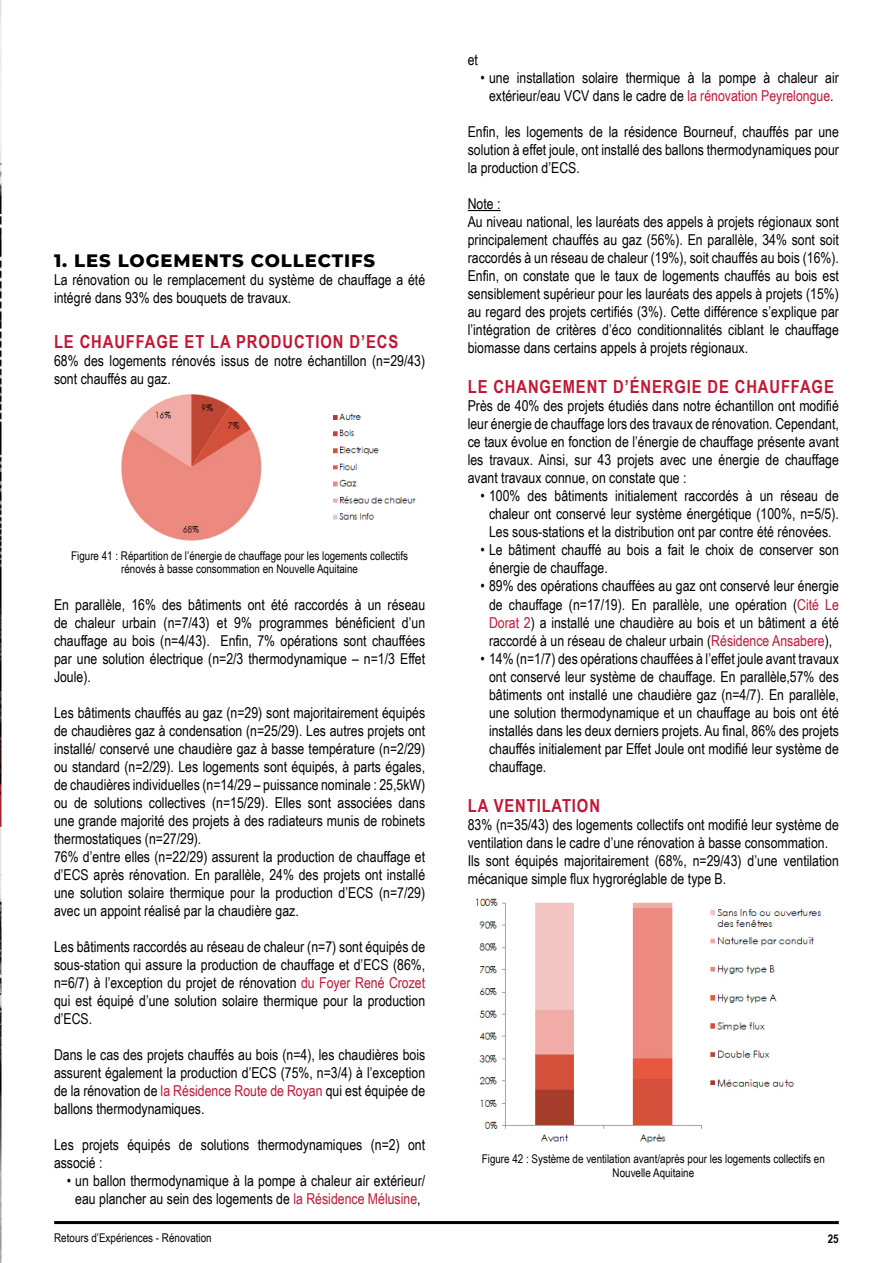
<style>
.page{position:relative;width:893px;height:1263px;background:#fff}
.page>*{position:absolute;margin:0;border:0;box-sizing:border-box;transform-origin:0 0}
.t1{font:700 18px "Arial Narrow";letter-spacing:.05em;color:#c31632}
.t2{font:100 18px "Montserrat";letter-spacing:.05em;color:#000}
.t3{font:15px/18px "Arial Narrow";color:#000}
.t4{font:12px/13.5px "Arial Narrow";color:#000;text-align:center}
.t5{font:700 12px "Arial Narrow";color:#000}
.s1{color:#c31632}
</style>
<div class="page">
<hr style="left:54px;top:1221px;width:785px;height:3px;background:#000">
<img style="left:0;top:0;width:2px;height:1263px">
<img style="left:0;top:740px;width:2px;height:87px">
<hr style="left:468px;top:210px;width:33px;height:1px;background:#000">
<img style="left:121px;top:394px;width:295px;height:147px">
<img style="left:476px;top:898px;width:346px;height:245px">
<p class="t2" style="left:54px;top:249px;width:323px">1. LES LOGEMENTS COLLECTIFS</p>
<p class="t3" style="left:54px;top:271px;width:373px">La rénovation ou le remplacement du système de chauffage a été intégré dans 93% des bouquets de travaux.</p>
<p class="t1" style="left:54px;top:328px;width:346px">LE CHAUFFAGE ET LA PRODUCTION D’ECS</p>
<p class="t3" style="left:54px;top:352px;width:373px">68% des logements rénovés issus de notre échantillon (n=29/43) sont chauffés au gaz.</p>
<p class="t4" style="left:71px;top:548px;width:338px">Figure 41 : Répartition de l’énergie de chauffage pour les logements collectifs rénovés à basse consommation en Nouvelle Aquitaine</p>
<p class="t3" style="left:54px;top:595px;width:373px;text-align:justify">En parallèle, 16% des bâtiments ont été raccordés à un réseau de chaleur urbain (n=7/43) et 9% programmes bénéficient d’un chauffage au bois (n=4/43). Enfin, 7% opérations sont chauffées par une solution électrique (n=2/3 thermodynamique – n=1/3 Effet Joule).</p>
<p class="t3" style="left:54px;top:703px;width:373px">Les bâtiments chauffés au gaz (n=29) sont majoritairement équipés de chaudières gaz à condensation (n=25/29). Les autres projets ont installé/ conservé une chaudière gaz à basse température (n=2/29) ou standard (n=2/29). Les logements sont équipés, à parts égales, de chaudières individuelles (n=14/29 – puissance nominale : 25,5kW) ou de solutions collectives (n=15/29). Elles sont associées dans une grande majorité des projets à des radiateurs munis de robinets thermostatiques (n=27/29).<br>76% d’entre elles (n=22/29) assurent la production de chauffage et d’ECS après rénovation. En parallèle, 24% des projets ont installé une solution solaire thermique pour la production d’ECS (n=7/29) avec un appoint réalisé par la chaudière gaz.</p>
<p class="t3" style="left:54px;top:937px;width:373px;text-align:justify">Les bâtiments raccordés au réseau de chaleur (n=7) sont équipés de sous-station qui assure la production de chauffage et d’ECS (86%, n=6/7) à l’exception du projet de rénovation <span class="s1">du Foyer René Crozet </span>qui est équipé d’une solution solaire thermique pour la production d’ECS.</p>
<p class="t3" style="left:54px;top:1045px;width:373px;text-align:justify">Dans le cas des projets chauffés au bois (n=4), les chaudières bois assurent également la production d’ECS (75%, n=3/4) à l’exception de la rénovation de <span class="s1">la Résidence Route de Royan</span> qui est équipée de ballons thermodynamiques.</p>
<p class="t3" style="left:54px;top:1135px;width:373px">Les projets équipés de solutions thermodynamiques (n=2) ont associé :</p>
<p class="t3" style="left:67px;top:1171px;width:360px;text-align:center">• un ballon thermodynamique à la pompe à chaleur air extérieur/ eau plancher au sein des logements de <span class="s1">la Résidence Mélusine</span>,</p>
<p class="t3" style="left:468px;top:50px;width:12px">et</p>
<p class="t3" style="left:480px;top:68px;width:360px;text-align:center">• une installation solaire thermique à la pompe à chaleur air extérieur/eau VCV dans le cadre de <span class="s1">la rénovation Peyrelongue</span>.</p>
<p class="t3" style="left:468px;top:122px;width:373px;text-align:justify">Enfin, les logements de la résidence Bourneuf, chauffés par une solution à effet joule, ont installé des ballons thermodynamiques pour la production d’ECS.</p>
<p class="t3" style="left:468px;top:194px;width:373px">Note :<br>Au niveau national, les lauréats des appels à projets régionaux sont principalement chauffés au gaz (56%). En parallèle, 34% sont soit raccordés à un réseau de chaleur (19%), soit chauffés au bois (16%).<br>Enfin, on constate que le taux de logements chauffés au bois est sensiblement supérieur pour les lauréats des appels à projets (15%) au regard des projets certifiés (3%). Cette différence s’explique par l’intégration de critères d’éco conditionnalités ciblant le chauffage biomasse dans certains appels à projets régionaux.</p>
<p class="t1" style="left:468px;top:373px;width:368px">LE CHANGEMENT D’ÉNERGIE DE CHAUFFAGE</p>
<p class="t3" style="left:468px;top:397px;width:373px;text-align:justify">Près de 40% des projets étudiés dans notre échantillon ont modifié leur énergie de chauffage lors des travaux de rénovation. Cependant, ce taux évolue en fonction de l’énergie de chauffage présente avant les travaux. Ainsi, sur 43 projets avec une énergie de chauffage avant travaux connue, on constate que :</p>
<p class="t3" style="left:480px;top:487px;width:360px;text-align:center">• 100% des bâtiments initialement raccordés à un réseau de chaleur ont conservé leur système énergétique (100%, n=5/5).<br>Les sous-stations et la distribution ont par contre été rénovées.</p>
<p class="t3" style="left:489px;top:541px;width:351px;text-indent:-9px">• Le bâtiment chauffé au bois a fait le choix de conserver son énergie de chauffage.</p>
<p class="t3" style="left:480px;top:577px;width:360px;text-align:center">• 89% des opérations chauffées au gaz ont conservé leur énergie de chauffage (n=17/19). En parallèle, une opération (<span class="s1">Cité Le Dorat 2</span>) a installé une chaudière au bois et un bâtiment a été raccordé à un réseau de chaleur urbain (<span class="s1">Résidence Ansabere</span>),</p>
<p class="t3" style="left:489px;top:649px;width:351px;text-align:justify;text-indent:-9px">• 14% (n=1/7) des opérations chauffées à l’effet joule avant travaux ont conservé leur système de chauffage. En parallèle,57% des bâtiments ont installé une chaudière gaz (n=4/7). En parallèle, une solution thermodynamique et un chauffage au bois ont été installés dans les deux derniers projets. Au final, 86% des projets chauffés initialement par Effet Joule ont modifié leur système de chauffage.</p>
<p class="t1" style="left:468px;top:792px;width:134px">LA VENTILATION</p>
<p class="t3" style="left:468px;top:815px;width:373px">83% (n=35/43) des logements collectifs ont modifié leur système de ventilation dans le cadre d’une rénovation à basse consommation.<br>Ils sont équipés majoritairement (68%, n=29/43) d’une ventilation mécanique simple flux hygroréglable de type B.</p>
<p class="t4" style="left:482px;top:1151px;width:344px">Figure 42 : Système de ventilation avant/après pour les logements collectifs en<br>Nouvelle Aquitaine</p>
<p class="t4" style="left:54px;top:1230px;width:159px">Retours d’Expériences - Rénovation</p>
<p class="t5" style="left:828px;top:1229px;width:12px">25</p>
</div>
